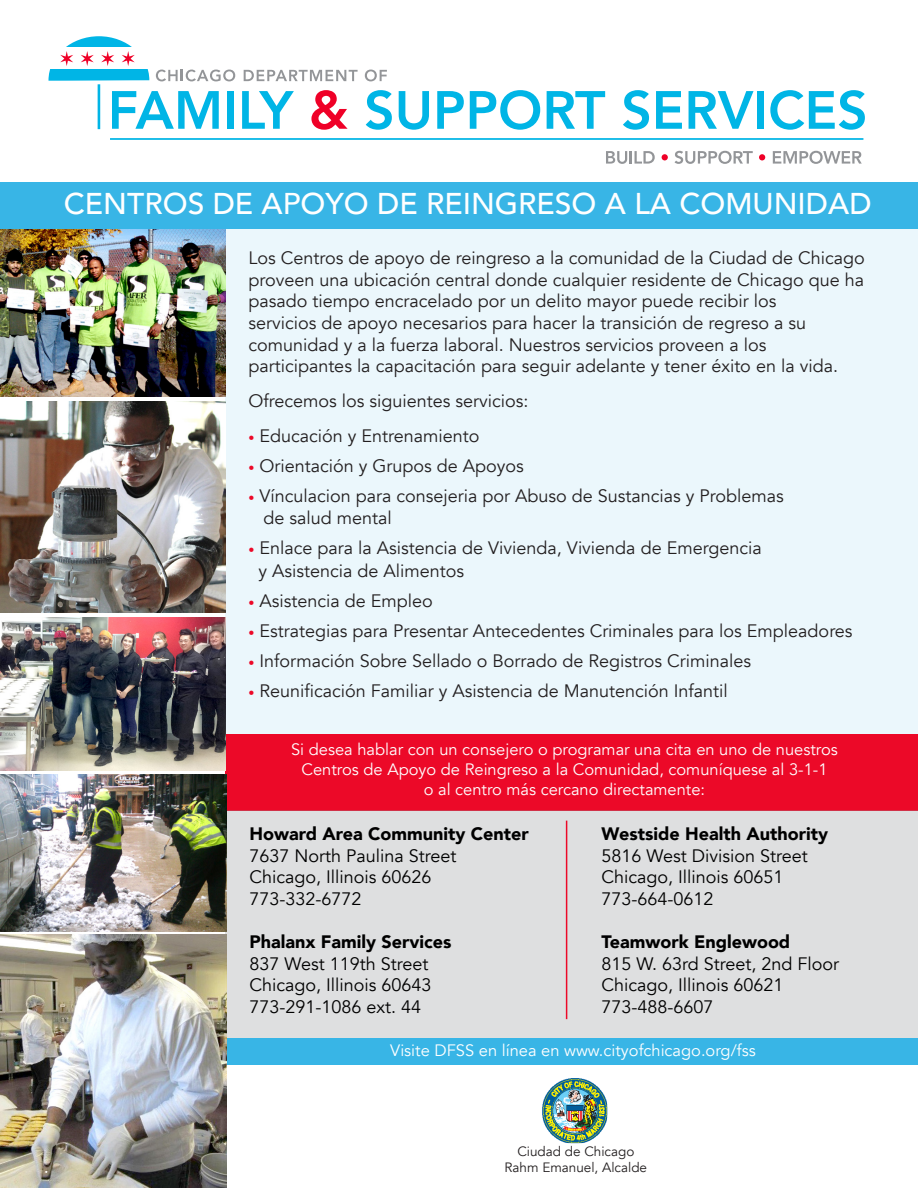
<style>
.page{position:relative;width:918px;height:1188px;background:#fff}
.page>*{position:absolute;margin:0;border:0;box-sizing:border-box;transform-origin:0 0}
.t1{font:500 30px "Avenir";color:#fff}
.t2{font:18px/21.6px "Avenir";color:#231f20}
.t3{font:18px "Avenir";color:#000}
.t4{font:900 18px "Avenir";color:#000}
.t5{font:16.5px/19.8px "Avenir";color:#fff;text-align:center}
.t6{font:13.5px "Avenir";color:#231f20}
.s1{font-size:12px;color:#ec0928}
</style>
<div class="page">
<div style="left:225px;top:183px;width:693px;height:550px;background:#ebf7fc"></div>
<div style="left:0;top:182px;width:918px;height:46px;background:#38b5e6"></div>
<div style="left:225px;top:734px;width:693px;height:76px;background:#ec0928"></div>
<div style="left:225px;top:810px;width:693px;height:230px;background:#dedfe0"></div>
<img style="left:542px;top:1078px;width:65px;height:65px">
<div style="left:225px;top:1038px;width:693px;height:27px;background:#38b5e6"></div>
<hr style="left:566px;top:821px;width:1px;height:198px;background:#ec0928">
<svg style="left:606px;top:151px;width:49px;height:13px"></svg>
<svg style="left:662px;top:154px;width:6px;height:6px"></svg>
<svg style="left:675px;top:151px;width:78px;height:13px"></svg>
<svg style="left:759px;top:154px;width:6px;height:6px"></svg>
<svg style="left:773px;top:151px;width:89px;height:13px"></svg>
<svg style="left:156px;top:69px;width:79px;height:12px"></svg>
<svg style="left:244px;top:70px;width:114px;height:11px"></svg>
<svg style="left:365px;top:69px;width:22px;height:12px"></svg>
<svg style="left:112px;top:91px;width:107px;height:38px"></svg>
<div style="left:227px;top:91px;width:7px;height:38px;background:#00b5e6"></div>
<svg style="left:242px;top:91px;width:52px;height:38px"></svg>
<svg style="left:311px;top:90px;width:37px;height:40px"></svg>
<svg style="left:366px;top:90px;width:26px;height:40px"></svg>
<svg style="left:399px;top:91px;width:30px;height:39px"></svg>
<svg style="left:437px;top:91px;width:27px;height:38px"></svg>
<svg style="left:470px;top:90px;width:70px;height:40px"></svg>
<svg style="left:547px;top:91px;width:58px;height:38px"></svg>
<svg style="left:623px;top:90px;width:26px;height:40px"></svg>
<svg style="left:656px;top:91px;width:26px;height:38px"></svg>
<svg style="left:689px;top:91px;width:65px;height:38px"></svg>
<div style="left:757px;top:91px;width:7px;height:38px;background:#00b5e6"></div>
<svg style="left:770px;top:90px;width:95px;height:40px"></svg>
<hr style="left:98px;top:84px;width:2px;height:45px;background:#00b5e6">
<svg style="left:48px;top:36px;width:101px;height:45px"></svg>
<hr style="left:110px;top:138px;width:753px;height:2px;background:#00b5e6">
<img style="left:0;top:230px;width:226px;height:166px">
<img style="left:0;top:401px;width:226px;height:212px">
<img style="left:0;top:617px;width:226px;height:153px">
<img style="left:0;top:775px;width:227px;height:156px">
<img style="left:0;top:935px;width:226px;height:253px">
<p class="t1" style="left:64px;top:177px;width:809px">CENTROS DE APOYO DE REINGRESO A LA COMUNIDAD</p>
<p class="t2" style="left:248px;top:248px;width:618px">Los Centros de apoyo de reingreso a la comunidad de la Ciudad de Chicago proveen una ubicación central donde cualquier residente de Chicago que ha pasado tiempo encracelado por un delito mayor puede recibir los<br>servicios de apoyo necesarios para hacer la transición de regreso a su comunidad y a la fuerza laboral. Nuestros servicios proveen a los participantes la capacitación para seguir adelante y tener éxito en la vida.</p>
<p class="t2" style="left:248px;top:391px;width:282px">Ofrecemos los siguientes servicios:</p>
<p class="t2" style="left:248px;top:425px;width:233px"><span class="s1">•</span> Educación y Entrenamiento</p>
<p class="t2" style="left:248px;top:455px;width:277px"><span class="s1">•</span> Orientación y Grupos de Apoyos</p>
<p class="t2" style="left:248px;top:485px;width:537px"><span class="s1">•</span> Vínculacion para consejeria por Abuso de Sustancias y Problemas</p>
<p class="t2" style="left:263px;top:508px;width:130px">de salud mental</p>
<p class="t2" style="left:248px;top:538px;width:515px"><span class="s1">•</span> Enlace para la Asistencia de Vivienda, Vivienda de Emergencia</p>
<p class="t2" style="left:258px;top:560px;width:207px">y Asistencia de Alimentos</p>
<p class="t2" style="left:248px;top:590px;width:186px"><span class="s1">•</span> Asistencia de Empleo</p>
<p class="t2" style="left:248px;top:620px;width:606px"><span class="s1">•</span> Estrategias para Presentar Antecedentes Criminales para los Empleadores</p>
<p class="t2" style="left:248px;top:650px;width:504px"><span class="s1">•</span> Información Sobre Sellado o Borrado de Registros Criminales</p>
<p class="t2" style="left:248px;top:680px;width:481px"><span class="s1">•</span> Reunificación Familiar y Asistencia de Manutención Infantil</p>
<p class="t5" style="left:291px;top:740px;width:548px">Si desea hablar con un consejero o programar una cita en uno de nuestros<br>Centros de Apoyo de Reingreso a la Comunidad, comuníquese al 3-1-1<br>o al centro más cercano directamente:</p>
<p class="t4" style="left:249px;top:818px;width:281px">Howard Area Community Center</p>
<p class="t3" style="left:249px;top:845px;width:208px">7637 North Paulina Street</p>
<p class="t3" style="left:249px;top:866px;width:184px">Chicago, Illinois 60626</p>
<p class="t3" style="left:249px;top:888px;width:114px">773-332-6772</p>
<p class="t4" style="left:249px;top:926px;width:204px">Phalanx Family Services</p>
<p class="t3" style="left:249px;top:953px;width:180px">837 West 119th Street</p>
<p class="t3" style="left:249px;top:974px;width:184px">Chicago, Illinois 60643</p>
<p class="t3" style="left:249px;top:996px;width:173px">773-291-1086 ext. 44</p>
<p class="t4" style="left:601px;top:818px;width:228px">Westside Health Authority</p>
<p class="t3" style="left:601px;top:845px;width:208px">5816 West Division Street</p>
<p class="t3" style="left:601px;top:866px;width:184px">Chicago, Illinois 60651</p>
<p class="t3" style="left:601px;top:888px;width:114px">773-664-0612</p>
<p class="t4" style="left:601px;top:926px;width:190px">Teamwork Englewood</p>
<p class="t3" style="left:601px;top:953px;width:239px">815 W. 63rd Street, 2nd Floor</p>
<p class="t3" style="left:601px;top:974px;width:184px">Chicago, Illinois 60621</p>
<p class="t3" style="left:601px;top:996px;width:114px">773-488-6607</p>
<p class="t5" style="left:390px;top:1041px;width:367px">Visite DFSS en línea en www.cityofchicago.org/fss</p>
<p class="t6" style="left:517px;top:1144px;width:119px">Ciudad de Chicago</p>
<p class="t6" style="left:505px;top:1160px;width:144px">Rahm Emanuel, Alcalde</p>
</div>
